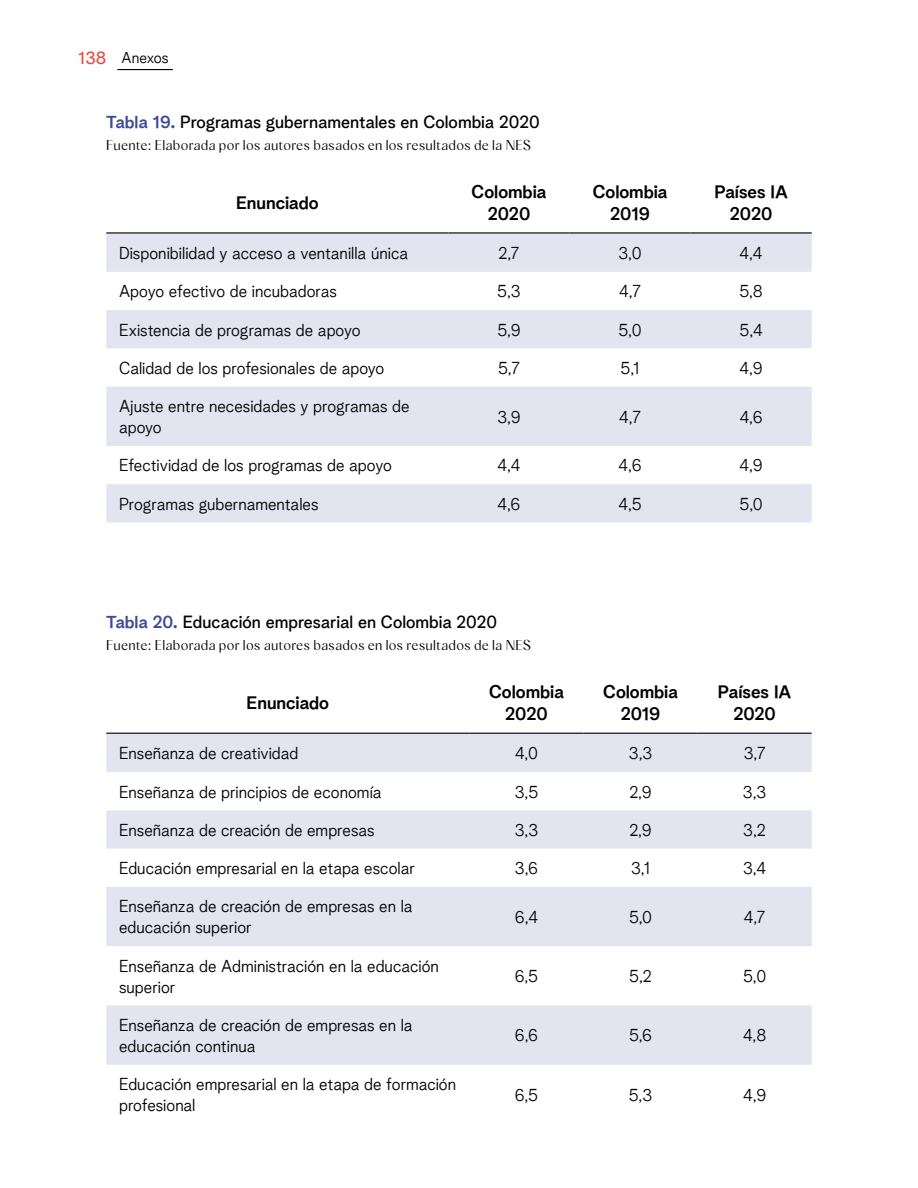
<style>
.page{position:relative;width:918px;height:1188px;background:#fff}
.page>*{position:absolute;margin:0;border:0;box-sizing:border-box;transform-origin:0 0}
.tabla_-_encabezado{font:18px/22.5px "Albra Grotesk Semi";letter-spacing:-.005em;color:#010202;text-align:center}
.t1{font:500 17.25px "Albra Grotesk";color:#010202}
.t2{font:300 16.5px/21px "Albra Grotesk";color:#010202}
.t3{font:300 15px "Albra Grotesk";color:#000}
.pie_figura{font:14.25px "Albra Sans Light";letter-spacing:.01em;color:#010202}
.s1{font-weight:500;font-size:17.25px;color:#e64e45}
.s2{font-family:"Albra Grotesk Semi";font-weight:400;color:#3d4a99}
</style>
<div class="page">
<hr style="left:117px;top:69px;width:56px;height:1px;background:#000">
<svg style="left:106px;top:234px;width:706px;height:288px;fill:#e2e4f0"></svg>
<hr style="left:106px;top:232px;width:343px;height:2px;background:#000">
<hr style="left:448px;top:232px;width:122px;height:2px;background:#000">
<hr style="left:570px;top:232px;width:121px;height:2px;background:#000">
<hr style="left:691px;top:232px;width:121px;height:2px;background:#000">
<svg style="left:106px;top:734px;width:706px;height:331px;fill:#e2e4f0"></svg>
<hr style="left:106px;top:733px;width:364px;height:1px;background:#000">
<hr style="left:470px;top:733px;width:114px;height:1px;background:#000">
<hr style="left:584px;top:733px;width:114px;height:1px;background:#000">
<hr style="left:698px;top:733px;width:114px;height:1px;background:#000">
<p class="t3" style="left:78px;top:46px;width:92px"><span class="s1">138</span> Anexos</p>
<p class="t1" style="left:106px;top:109px;width:435px"><span class="s2">Tabla 19.</span> Programas gubernamentales en Colombia 2020</p>
<p class="pie_figura" style="left:106px;top:134px;width:426px">Fuente: Elaborada por los autores basados en los resultados de la NES</p>
<p class="tabla_-_encabezado" style="left:236px;top:190px;width:84px">Enunciado</p>
<p class="tabla_-_encabezado" style="left:472px;top:178px;width:76px">Colombia<br>2020</p>
<p class="tabla_-_encabezado" style="left:593px;top:178px;width:76px">Colombia<br>2019</p>
<p class="tabla_-_encabezado" style="left:714px;top:178px;width:75px">Países IA<br>2020</p>
<p class="t2" style="left:119px;top:241px;width:291px">Disponibilidad y acceso a ventanilla única</p>
<p class="t2" style="left:499px;top:241px;width:22px">2,7</p>
<p class="t2" style="left:618px;top:241px;width:25px">3,0</p>
<p class="t2" style="left:740px;top:241px;width:25px">4,4</p>
<p class="t2" style="left:119px;top:279px;width:219px">Apoyo efectivo de incubadoras</p>
<p class="t2" style="left:497px;top:279px;width:25px">5,3</p>
<p class="t2" style="left:619px;top:279px;width:23px">4,7</p>
<p class="t2" style="left:739px;top:279px;width:25px">5,8</p>
<p class="t2" style="left:119px;top:318px;width:243px">Existencia de programas de apoyo</p>
<p class="t2" style="left:497px;top:318px;width:25px">5,9</p>
<p class="t2" style="left:619px;top:318px;width:25px">5,0</p>
<p class="t2" style="left:740px;top:318px;width:25px">5,4</p>
<p class="t2" style="left:119px;top:356px;width:267px">Calidad de los profesionales de apoyo</p>
<p class="t2" style="left:498px;top:356px;width:23px">5,7</p>
<p class="t2" style="left:621px;top:356px;width:20px">5,1</p>
<p class="t2" style="left:740px;top:356px;width:25px">4,9</p>
<p class="t2" style="left:119px;top:394px;width:292px">Ajuste entre necesidades y programas de apoyo</p>
<p class="t2" style="left:497px;top:405px;width:25px">3,9</p>
<p class="t2" style="left:619px;top:405px;width:23px">4,7</p>
<p class="t2" style="left:740px;top:405px;width:24px">4,6</p>
<p class="t2" style="left:119px;top:454px;width:274px">Efectividad de los programas de apoyo</p>
<p class="t2" style="left:498px;top:454px;width:25px">4,4</p>
<p class="t2" style="left:619px;top:454px;width:24px">4,6</p>
<p class="t2" style="left:740px;top:454px;width:25px">4,9</p>
<p class="t2" style="left:119px;top:492px;width:201px">Programas gubernamentales</p>
<p class="t2" style="left:498px;top:492px;width:24px">4,6</p>
<p class="t2" style="left:618px;top:492px;width:25px">4,5</p>
<p class="t2" style="left:740px;top:492px;width:25px">5,0</p>
<p class="t1" style="left:106px;top:609px;width:392px"><span class="s2">Tabla 20.</span> Educación empresarial en Colombia 2020</p>
<p class="pie_figura" style="left:106px;top:634px;width:426px">Fuente: Elaborada por los autores basados en los resultados de la NES</p>
<p class="tabla_-_encabezado" style="left:247px;top:690px;width:84px">Enunciado</p>
<p class="tabla_-_encabezado" style="left:489px;top:679px;width:76px">Colombia<br>2020</p>
<p class="tabla_-_encabezado" style="left:603px;top:679px;width:76px">Colombia<br>2019</p>
<p class="tabla_-_encabezado" style="left:718px;top:679px;width:75px">Países IA<br>2020</p>
<p class="t2" style="left:119px;top:741px;width:181px">Enseñanza de creatividad</p>
<p class="t2" style="left:515px;top:741px;width:24px">4,0</p>
<p class="t2" style="left:629px;top:741px;width:25px">3,3</p>
<p class="t2" style="left:744px;top:741px;width:23px">3,7</p>
<p class="t2" style="left:119px;top:780px;width:264px">Enseñanza de principios de economía</p>
<p class="t2" style="left:515px;top:780px;width:25px">3,5</p>
<p class="t2" style="left:629px;top:780px;width:24px">2,9</p>
<p class="t2" style="left:743px;top:780px;width:25px">3,3</p>
<p class="t2" style="left:119px;top:818px;width:257px">Enseñanza de creación de empresas</p>
<p class="t2" style="left:515px;top:818px;width:25px">3,3</p>
<p class="t2" style="left:629px;top:818px;width:24px">2,9</p>
<p class="t2" style="left:743px;top:818px;width:24px">3,2</p>
<p class="t2" style="left:119px;top:856px;width:297px">Educación empresarial en la etapa escolar</p>
<p class="t2" style="left:515px;top:856px;width:25px">3,6</p>
<p class="t2" style="left:631px;top:856px;width:20px">3,1</p>
<p class="t2" style="left:743px;top:856px;width:25px">3,4</p>
<p class="t2" style="left:119px;top:895px;width:295px">Enseñanza de creación de empresas en la educación superior</p>
<p class="t2" style="left:515px;top:905px;width:25px">6,4</p>
<p class="t2" style="left:629px;top:905px;width:25px">5,0</p>
<p class="t2" style="left:744px;top:905px;width:23px">4,7</p>
<p class="t2" style="left:119px;top:954px;width:321px">Enseñanza de Administración en la educación superior</p>
<p class="t2" style="left:515px;top:964px;width:25px">6,5</p>
<p class="t2" style="left:629px;top:964px;width:24px">5,2</p>
<p class="t2" style="left:743px;top:964px;width:25px">5,0</p>
<p class="t2" style="left:119px;top:1013px;width:295px">Enseñanza de creación de empresas en la educación continua</p>
<p class="t2" style="left:515px;top:1024px;width:25px">6,6</p>
<p class="t2" style="left:629px;top:1024px;width:25px">5,6</p>
<p class="t2" style="left:743px;top:1024px;width:25px">4,8</p>
<p class="t2" style="left:119px;top:1072px;width:339px">Educación empresarial en la etapa de formación profesional</p>
<p class="t2" style="left:515px;top:1083px;width:25px">6,5</p>
<p class="t2" style="left:629px;top:1083px;width:25px">5,3</p>
<p class="t2" style="left:743px;top:1083px;width:25px">4,9</p>
</div>
